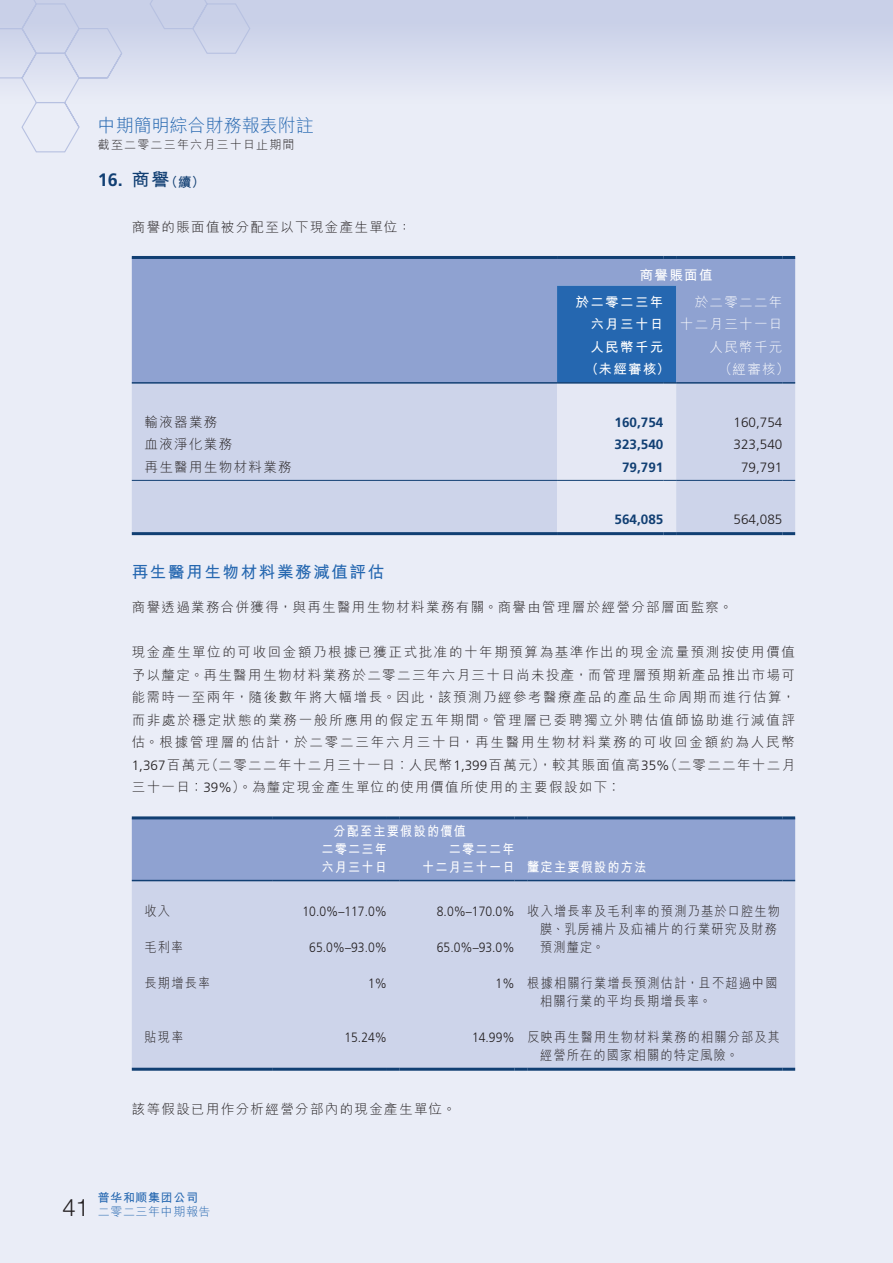
<style>
.page{position:relative;width:893px;height:1263px;background:#eaedf7}
.page>*{position:absolute;margin:0;border:0;box-sizing:border-box;transform-origin:0 0}
.t1{font:300 24px "Helvetica Neue LT Std";color:#231f20}
.t2{font:300 18px "M Hei HK";color:#2567b0}
.t3{font:700 18px "Frutiger LT Std";color:#113f73}
.t4{font:700 18px "M Hei HK";color:#113f73}
.t5{font:700 16.5px "M Hei HK";letter-spacing:.1em;color:#2567b0}
.t6{font:300 13.5px/22.5px "M Hei HK";letter-spacing:.12em;color:#231f20;text-align:right}
.t7{font:300 13.5px "M Hei HK";letter-spacing:.1em;color:#231f20}
.t8{font:300 13.5px/18px "M Hei HK";letter-spacing:.1em;color:#231f20;scale:.9 1}
.t9{font:300 13.5px "Frutiger LT Std";color:#231f20;scale:.9 1}
.t10{font:700 13.5px/18px "M Hei HK";letter-spacing:.1em;color:#fff;scale:.9 1}
.t11{font:300 13.5px "Frutiger LT Std";color:#231f20}
.t12{font:700 13.5px/26.7px "M Hei HK";letter-spacing:.1em;color:#fff}
.t13{font:700 13.5px "Frutiger LT Std";color:#113f73}
.t14{font:300 13.5px/22.5px "M Hei HK";letter-spacing:.1em;color:#fff;text-align:right}
.t15{font:700 13.5px "M Hei HK";color:#113f73}
.t16{font:300 12px "M Hei HK";letter-spacing:.1em;color:#231f20}
.t17{font:300 12px "M Hei HK";letter-spacing:.05em;color:#2567b0}
.t18{font:700 12px "M Hei HKS";letter-spacing:.05em;color:#2567b0}
.s1{font-family:"Frutiger LT Std"}
.s2{font-family:"M Hei HK"}
</style>
<div class="page">
<div style="left:0;top:0;width:893px;height:104px;background:linear-gradient(to bottom,#c3cbe5,#e8ebf6)"></div>
<hr style="left:892px;top:0;width:1px;height:104px;background:#c9d0e8">
<div style="left:132px;top:259px;width:663px;height:123px;background:#8fa2d1"></div>
<div style="left:132px;top:384px;width:663px;height:148px;background:#cdd4ea"></div>
<hr style="left:132px;top:480px;width:425px;height:1px;background:#113f73">
<hr style="left:676px;top:480px;width:106px;height:1px;background:#113f73">
<svg style="left:782px;top:480px;width:13px;height:1px"></svg>
<hr style="left:132px;top:382px;width:425px;height:2px;background:#113f73">
<hr style="left:676px;top:382px;width:106px;height:2px;background:#113f73">
<svg style="left:782px;top:382px;width:13px;height:2px"></svg>
<hr style="left:132px;top:256px;width:425px;height:3px;background:#113f73">
<hr style="left:557px;top:256px;width:106px;height:3px;background:#113f73">
<svg style="left:663px;top:256px;width:13px;height:3px"></svg>
<hr style="left:676px;top:256px;width:106px;height:3px;background:#113f73">
<svg style="left:782px;top:256px;width:13px;height:3px"></svg>
<hr style="left:132px;top:532px;width:425px;height:3px;background:#113f73">
<svg style="left:557px;top:286px;width:119px;height:249px"></svg>
<hr style="left:676px;top:532px;width:106px;height:3px;background:#113f73">
<svg style="left:782px;top:532px;width:13px;height:3px"></svg>
<div style="left:132px;top:881px;width:663px;height:187px;background:#cdd4ea"></div>
<svg style="left:132px;top:816px;width:663px;height:65px;background:#879ccb"></svg>
<hr style="left:132px;top:1068px;width:140px;height:3px;background:#113f73">
<hr style="left:272px;top:1068px;width:115px;height:3px;background:#113f73">
<svg style="left:387px;top:1068px;width:13px;height:3px"></svg>
<hr style="left:400px;top:1068px;width:114px;height:3px;background:#113f73">
<svg style="left:514px;top:1068px;width:13px;height:3px"></svg>
<hr style="left:527px;top:1068px;width:255px;height:3px;background:#113f73">
<svg style="left:782px;top:1068px;width:13px;height:3px"></svg>
<svg style="left:0;top:0;width:251px;height:153px"></svg>
<h2 class="t2" style="left:98px;top:116px;width:217px">中期簡明綜合財務報表附註</h2>
<p class="t16" style="left:98px;top:139px;width:198px">截至二零二三年六月三十日止期間</p>
<h2 class="t3" style="left:98px;top:169px;width:27px">16.</h2>
<h2 class="t4" style="left:132px;top:166px;width:39px">商譽</h2>
<p class="t15" style="left:165px;top:172px;width:42px">（續(</p>
<p class="t7" style="left:132px;top:220px;width:281px">商譽的賬面值被分配至以下現金產生單位：</p>
<p class="t7" style="left:145px;top:415px;width:74px">輸液器業務</p>
<p class="t7" style="left:145px;top:438px;width:89px">血液淨化業務</p>
<p class="t7" style="left:145px;top:460px;width:149px">再生醫用生物材料業務</p>
<p class="t12" style="left:576px;top:260px;width:138px;text-indent:64px">商譽賬面值於二零二三年</p>
<p class="t12" style="left:590px;top:310px;width:74px">六月三十日</p>
<p class="t14" style="left:680px;top:290px;width:104px">於二零二二年十二月三十一日人民幣千元</p>
<p class="t12" style="left:590px;top:332px;width:74px">人民幣千元</p>
<p class="t12" style="left:585px;top:355px;width:87px">（未經審核）</p>
<p class="t14" style="left:719px;top:358px;width:72px">（經審核(</p>
<p class="t13" style="left:615px;top:414px;width:50px">160,754</p>
<p class="t11" style="left:734px;top:415px;width:50px">160,754</p>
<p class="t13" style="left:615px;top:437px;width:50px">323,540</p>
<p class="t11" style="left:734px;top:437px;width:50px">323,540</p>
<p class="t13" style="left:622px;top:459px;width:43px">79,791</p>
<p class="t11" style="left:741px;top:460px;width:43px">79,791</p>
<p class="t13" style="left:615px;top:511px;width:50px">564,085</p>
<p class="t11" style="left:734px;top:512px;width:50px">564,085</p>
<p class="t5" style="left:132px;top:560px;width:254px">再生醫用生物材料業務減值評估</p>
<p class="t7" style="left:132px;top:600px;width:602px">商譽透過業務合併獲得，與再生醫用生物材料業務有關。商譽由管理層於經營分部層面監察。</p>
<p class="t6" style="left:132px;top:641px;width:665px">現金產生單位的可收回金額乃根據已獲正式批准的十年期預算為基準作出的現金流量預測按使用價值予以釐定。再生醫用生物材料業務於二零二三年六月三十日尚未投產，而管理層預期新產品推出市場可能需時一至兩年，隨後數年將大幅增長。因此，該預測乃經參考醫療產品的產品生命周期而進行估算，而非處於穩定狀態的業務一般所應用的假定五年期間。管理層已委聘獨立外聘估值師協助進行減值評估。根據管理層的估計，於二零二三年六月三十日，再生醫用生物材料業務的可收回金額約為人民幣（二零二二年十二月</p>
<p class="t7" style="left:205px;top:758px;width:466px">（二零二二年十二月三十一日︰人民幣<span class="s1">1,399</span>百萬元，）較其賬面值高<span class="s1">35%</span></p>
<p class="t11" style="left:132px;top:757px;width:80px">1,367<span class="s2">百萬元</span></p>
<p class="t7" style="left:132px;top:780px;width:490px">三十一日︰<span class="s1">39%</span>）。為釐定現金產生單位的使用價值所使用的主要假設如下‥</p>
<p class="t10" style="left:321px;top:820px;width:162px;text-indent:12px">分配至主要假設的價值二零二三年<br>六月三十日</p>
<p class="t10" style="left:449px;top:838px;width:74px">二零二二年</p>
<p class="t10" style="left:527px;top:856px;width:134px">釐定主要假設的方法</p>
<p class="t10" style="left:422px;top:856px;width:104px">十二月三十一日</p>
<p class="t8" style="left:145px;top:901px;width:30px">收入</p>
<p class="t9" style="left:303px;top:903px;width:95px">10.0%–117.0%</p>
<p class="t9" style="left:437px;top:903px;width:88px">8.0%–170.0%</p>
<p class="t8" style="left:527px;top:901px;width:282px">收入增長率及毛利率的預測乃基於口腔生物</p>
<p class="t8" style="left:145px;top:937px;width:45px">毛利率</p>
<p class="t9" style="left:309px;top:939px;width:88px">65.0%–93.0%</p>
<p class="t9" style="left:437px;top:939px;width:88px">65.0%–93.0%</p>
<p class="t8" style="left:540px;top:919px;width:265px">膜、乳房補片及疝補片的行業研究及財務預測釐定。</p>
<p class="t8" style="left:145px;top:973px;width:74px">長期增長率</p>
<p class="t9" style="left:368px;top:975px;width:23px">1%</p>
<p class="t9" style="left:496px;top:975px;width:23px">1%</p>
<p class="t8" style="left:527px;top:973px;width:280px">根據相關行業增長預測估計，且不超過中國</p>
<p class="t8" style="left:145px;top:1027px;width:45px">貼現率</p>
<p class="t9" style="left:344px;top:1029px;width:49px">15.24%</p>
<p class="t9" style="left:472px;top:1029px;width:49px">14.99%</p>
<p class="t8" style="left:540px;top:991px;width:192px">相關行業的平均長期增長率。</p>
<p class="t8" style="left:527px;top:1027px;width:282px">反映再生醫用生物材料業務的相關分部及其</p>
<p class="t8" style="left:540px;top:1045px;width:222px">經營所在的國家相關的特定風險。</p>
<p class="t7" style="left:132px;top:1102px;width:326px">該等假設已用作分析經營分部內的現金產生單位。</p>
<h1 class="t1" style="left:63px;top:1193px;width:28px">41</h1>
<p class="t18" style="left:98px;top:1189px;width:102px">普華和順集團公司</p>
<p class="t17" style="left:98px;top:1206px;width:114px">二零二三年中期報告</p>
</div>
